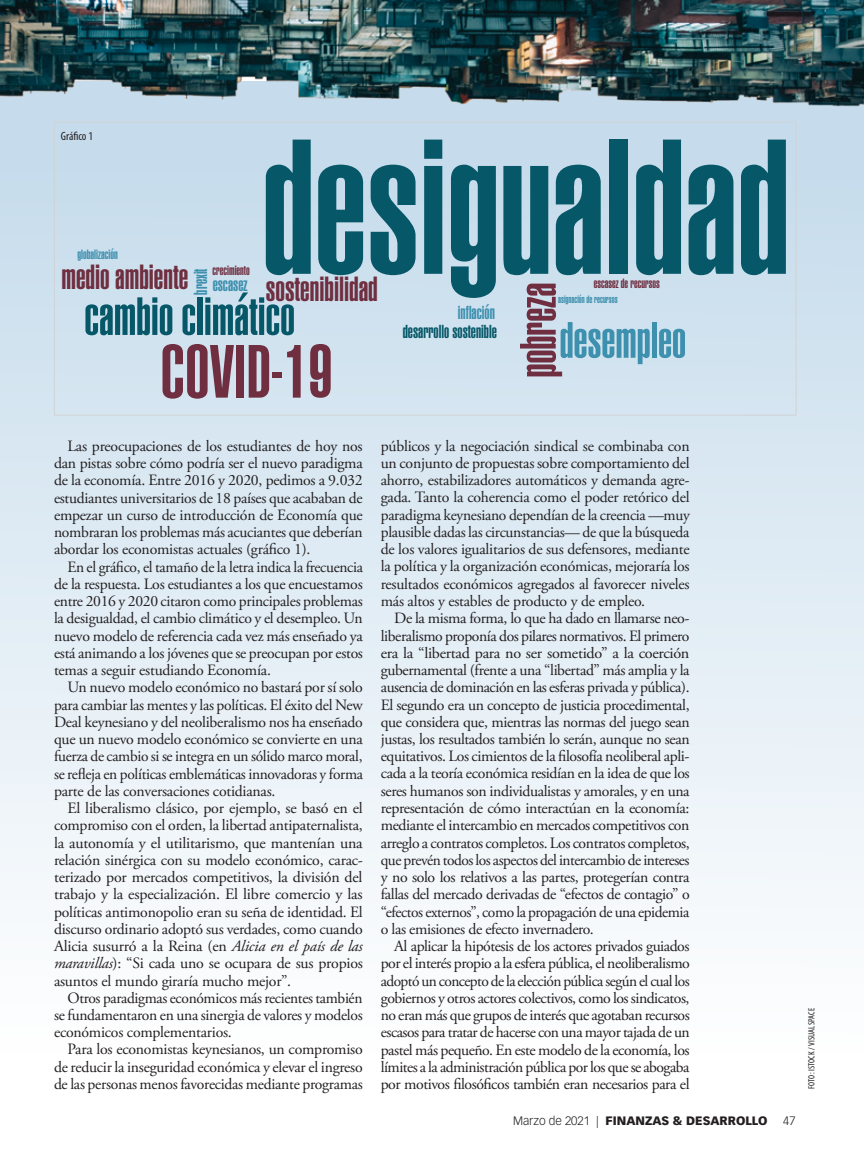
<style>
.page{position:relative;width:864px;height:1161px;background:#fff}
.page>*{position:absolute;margin:0;border:0;box-sizing:border-box;transform-origin:0 0}
.t1{font:188.55px "Helvetica LT Std Ultra Comp";color:#065868}
.t2{font:73.95px "Helvetica LT Std Ultra Comp";color:#6f2f40}
.t3{font:52.8px "Helvetica LT Std Ultra Comp";color:#065868}
.t4{font:50.1px "Helvetica LT Std Ultra Comp";color:#3d90ae}
.t5{font:50.1px "Helvetica LT Std Ultra Comp";color:#6f2f40}
.t6{font:34.35px "Helvetica LT Std Ultra Comp";color:#6f2f40}
.t7{font:18.45px "Helvetica LT Std Ultra Comp";color:#3d90ae}
.t8{font:18.45px "Helvetica LT Std Ultra Comp";color:#065868}
.t9{font:15.75px/17.2px "Adobe Garamond Pro";letter-spacing:-.015em;color:#231f20;text-align:justify}
.t10{font:13.2px "Helvetica LT Std Ultra Comp";color:#6f2f40}
.t11{font:13.2px "Helvetica LT Std Ultra Comp";color:#3d90ae}
.t12{font:900 12px "Vectora LT Std";color:#231f20}
.t13{font:condensed 12px "Myriad Pro";letter-spacing:-.005em;color:#231f20}
.t14{font:300 12px "Vectora LT Std";color:#231f20}
.t15{font:10.5px "Helvetica LT Std Ultra Comp";color:#3d90ae}
.t16{font:condensed 9px "Myriad Pro";letter-spacing:.02em;color:#231f20}
.s1{font-style:italic}
.s2{font-weight:300}
</style>
<div class="page">
<div style="left:0;top:81px;width:864px;height:972px;background:linear-gradient(to bottom,#c1d9ea,#fefefe)"></div>
<img style="left:0;top:0;width:1px;height:711px">
<img style="left:0;top:0;width:864px;height:109px">
<p class="t13" style="left:61px;top:129px;width:34px">Gráfico 1</p>
<h1 class="t1" style="left:262px;top:99px;width:529px">desigualdad</h1>
<p class="t11" style="left:78px;top:247px;width:42px">globalización</p>
<h3 class="t6" style="left:62px;top:257px;width:128px">medio ambiente</h3>
<h3 class="t6" style="left:266px;top:269px;width:113px">sostenibilidad</h3>
<p class="t10" style="left:212px;top:263px;width:39px">crecimiento</p>
<p class="t7" style="left:190px;top:295px;width:28px;rotate:-90deg">brexit</p>
<p class="t10" style="left:594px;top:275px;width:68px">escasez de recursos</p>
<p class="t15" style="left:558px;top:293px;width:61px">asignación de recursos</p>
<h3 class="t4" style="left:560px;top:311px;width:128px">desempleo</h3>
<p class="t7" style="left:213px;top:274px;width:36px">escasez</p>
<h3 class="t5" style="left:509px;top:377px;width:96px;rotate:-90deg">pobreza</h3>
<h3 class="t3" style="left:84px;top:286px;width:212px">cambio climático</h3>
<p class="t7" style="left:458px;top:302px;width:38px">inflación</p>
<p class="t8" style="left:403px;top:321px;width:96px">desarrollo sostenible</p>
<h2 class="t2" style="left:160px;top:329px;width:174px">COVID-19</h2>
<p class="t9" style="left:54px;top:438px;width:310px;text-indent:14px">Las preocupaciones de los estudiantes de hoy nos dan pistas sobre cómo podría ser el nuevo paradigma de la economía. Entre 2016 y 2020, pedimos a 9.032 estudiantes universitarios de 18 países que acababan de empezar un curso de introducción de Economía que nombraran los problemas más acuciantes que deberían abordar los economistas actuales (gráfico 1).</p>
<p class="t9" style="left:54px;top:558px;width:311px;text-indent:14px">En el gráfico, el tamaño de la letra indica la frecuencia de la respuesta. Los estudiantes a los que encuestamos entre 2016 y 2020 citaron como principales problemas la desigualdad, el cambio climático y el desempleo. Un nuevo modelo de referencia cada vez más enseñado ya está animando a los jóvenes que se preocupan por estos temas a seguir estudiando Economía.</p>
<p class="t9" style="left:54px;top:679px;width:311px;text-indent:13px">Un nuevo modelo económico no bastará por sí solo para cambiar las mentes y las políticas. El éxito del New Deal keynesiano y del neoliberalismo nos ha enseñado que un nuevo modelo económico se convierte en una fuerza de cambio si se integra en un sólido marco moral, se refleja en políticas emblemáticas innovadoras y forma parte de las conversaciones cotidianas.</p>
<p class="t9" style="left:54px;top:800px;width:311px;text-indent:14px">El liberalismo clásico, por ejemplo, se basó en el compromiso con el orden, la libertad antipaternalista, la autonomía y el utilitarismo, que mantenían una relación sinérgica con su modelo económico, carac&shy;terizado por mercados competitivos, la división del trabajo y la especialización. El libre comercio y las políticas antimonopolio eran su seña de identidad. El discurso ordinario adoptó sus verdades, como cuando Alicia susurró a la Reina (en <span class="s1">Alicia en el país de las maravillas</span>): “Si cada uno se ocupara de sus propios asuntos el mundo giraría mucho mejor”.</p>
<p class="t9" style="left:54px;top:990px;width:310px;text-indent:14px">Otros paradigmas económicos más recientes también se fundamentaron en una sinergia de valores y modelos económicos complementarios.</p>
<p class="t9" style="left:54px;top:1041px;width:310px;text-indent:13px">Para los economistas keynesianos, un compromiso de reducir la inseguridad económica y elevar el ingreso de las personas menos favorecidas mediante programas</p>
<p class="t9" style="left:381px;top:438px;width:311px">públicos y la negociación sindical se combinaba con un conjunto de propuestas sobre comportamiento del ahorro, estabilizadores automáticos y demanda agre&shy;gada. Tanto la coherencia como el poder retórico del paradigma keynesiano dependían de la creencia —muy plausible dadas las circunstancias— de que la búsqueda de los valores igualitarios de sus defensores, mediante la política y la organización económicas, mejoraría los resultados económicos agregados al favorecer niveles más altos y estables de producto y de empleo.</p>
<p class="t9" style="left:381px;top:610px;width:310px;text-indent:13px">De la misma forma, lo que ha dado en llamarse neo&shy;liberalismo proponía dos pilares normativos. El primero era la “libertad para no ser sometido” a la coerción gubernamental (frente a una “libertad” más amplia y la ausencia de dominación en las esferas privada y pública).<br>El segundo era un concepto de justicia procedimental, que considera que, mientras las normas del juego sean justas, los resultados también lo serán, aunque no sean equitativos. Los cimientos de la filosofía neoliberal apli&shy;cada a la teoría económica residían en la idea de que los seres humanos son individualistas y amorales, y en una representación de cómo interactúan en la economía: mediante el intercambio en mercados competitivos con arreglo a contratos completos. Los contratos completos, que prevén todos los aspectos del intercambio de intereses y no solo los relativos a las partes, protegerían contra fallas del mercado derivadas de “efectos de contagio” o “efectos externos”, como la propagación de una epidemia o las emisiones de efecto invernadero.</p>
<p class="t9" style="left:381px;top:938px;width:311px;text-indent:13px">Al aplicar la hipótesis de los actores privados guiados por el interés propio a la esfera pública, el neoliberalismo adoptó un concepto de la elección pública según el cual los gobiernos y otros actores colectivos, como los sindicatos, no eran más que grupos de interés que agotaban recursos escasos para tratar de hacerse con una mayor tajada de un pastel más pequeño. En este modelo de la economía, los límites a la administración pública por los que se abogaba por motivos filosóficos también eran necesarios para el</p>
<p class="t12" style="left:513px;top:1113px;width:256px"><span class="s2">Marzo de 2021 |</span> FINANZAS &amp; DESARROLLO</p>
<p class="t14" style="left:783px;top:1114px;width:14px">47</p>
<p class="t16" style="left:807px;top:1089px;width:83px;rotate:-90deg">FOTO: ISTOCK / VISUALSPACE</p>
</div>
